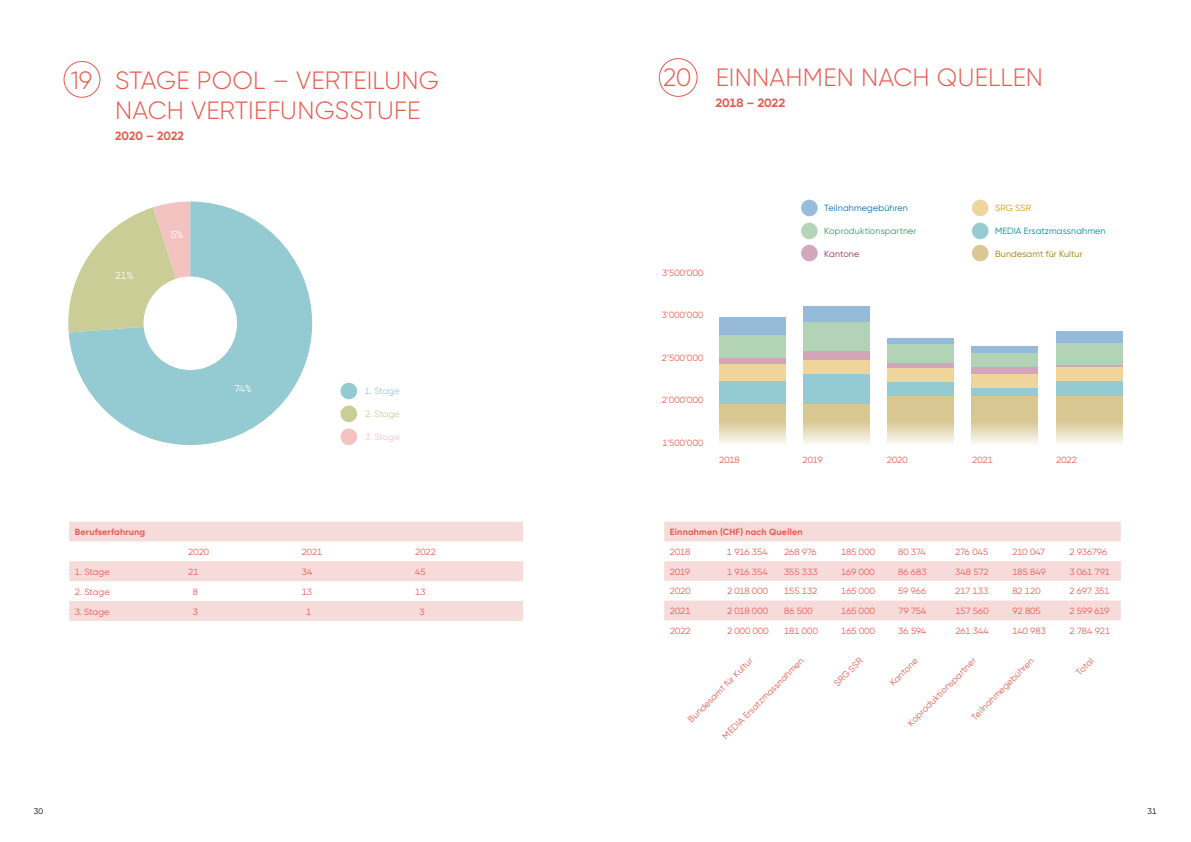
<style>
.page{position:relative;width:1191px;height:842px;background:#fff}
.page>*{position:absolute;margin:0;border:0;box-sizing:border-box;transform-origin:0 0}
.t1{font:300 25px/30px "Gilroy";letter-spacing:.005em;color:#e85b50}
.t2{font:700 12px "Gilroy";color:#e85b50}
.t3{font:10px "Gilroy";color:#fff}
.t4{font:9px "Gilroy";letter-spacing:.01em;color:#e85b50}
.t5{font:700 9px "Gilroy";letter-spacing:.02em;color:#e85b50}
.t6{font:9px "Gilroy";letter-spacing:.01em;color:#008799}
.t7{font:9px "Gilroy";letter-spacing:.015em;color:#31965d}
.t8{font:9px "Gilroy";letter-spacing:.015em;color:#987b00}
.t9{font:9px "Gilroy";letter-spacing:.015em;color:#006daa}
.t10{font:9px "Gilroy";color:#cacd95}
.t11{font:9px "Gilroy";color:#f3c3c2}
.t12{font:9px "Gilroy";color:#94cad1}
.t13{font:9px "Gilroy";letter-spacing:.01em;color:#902f5c}
.t14{font:9px "Gilroy";letter-spacing:.01em;color:#d39b00}
.t15{font:8px "Gilroy";color:#000}
</style>
<div class="page">
<svg style="left:69px;top:201px;width:243px;height:244px;fill:#94cad1"></svg>
<svg style="left:68px;top:201px;width:122px;height:131px"></svg>
<div style="left:64px;top:61px;width:36px;height:37px;border:1px solid #e85b50;border-radius:50%"></div>
<div style="left:340px;top:405px;width:17px;height:17px;background:#cacd95;border-radius:50%"></div>
<div style="left:340px;top:428px;width:17px;height:17px;background:#f3c3c2;border-radius:50%"></div>
<div style="left:340px;top:383px;width:17px;height:16px;background:#94cad1;border-radius:50%"></div>
<div style="left:144px;top:277px;width:93px;height:93px;background:#fff;border-radius:50%"></div>
<svg style="left:69px;top:522px;width:454px;height:99px;fill:#f6dbda"></svg>
<div style="left:1056px;top:396px;width:66px;height:49px;background:#d8c790"></div>
<div style="left:1056px;top:381px;width:66px;height:15px;background:#94cad1"></div>
<div style="left:1056px;top:367px;width:66px;height:14px;background:#efd49b"></div>
<hr style="left:1056px;top:364px;width:66px;height:3px;background:#d2a5b9">
<div style="left:1056px;top:343px;width:66px;height:21px;background:#b3d3b7"></div>
<div style="left:1056px;top:331px;width:66px;height:12px;background:#95bada"></div>
<div style="left:802px;top:404px;width:67px;height:41px;background:#d8c790"></div>
<div style="left:802px;top:306px;width:67px;height:16px;background:#95bada"></div>
<div style="left:802px;top:322px;width:67px;height:30px;background:#b3d3b7"></div>
<div style="left:802px;top:352px;width:67px;height:8px;background:#d2a5b9"></div>
<div style="left:802px;top:360px;width:67px;height:14px;background:#efd49b"></div>
<div style="left:802px;top:374px;width:67px;height:30px;background:#94cad1"></div>
<div style="left:972px;top:223px;width:16px;height:16px;background:#97cbd2;border-radius:50%"></div>
<div style="left:972px;top:245px;width:16px;height:16px;background:#d9c893;border-radius:50%"></div>
<div style="left:972px;top:200px;width:16px;height:16px;background:#efd59e;border-radius:50%"></div>
<div style="left:801px;top:223px;width:16px;height:16px;background:#b5d4b9;border-radius:50%"></div>
<div style="left:801px;top:245px;width:16px;height:16px;background:#d3a7bb;border-radius:50%"></div>
<div style="left:801px;top:200px;width:16px;height:16px;background:#98bcdb;border-radius:50%"></div>
<div style="left:719px;top:404px;width:66px;height:41px;background:#d8c790"></div>
<div style="left:719px;top:317px;width:66px;height:19px;background:#95bada"></div>
<div style="left:719px;top:336px;width:66px;height:23px;background:#b3d3b7"></div>
<div style="left:719px;top:359px;width:66px;height:6px;background:#d2a5b9"></div>
<div style="left:719px;top:365px;width:66px;height:16px;background:#efd49b"></div>
<div style="left:719px;top:381px;width:66px;height:23px;background:#94cad1"></div>
<div style="left:887px;top:396px;width:66px;height:49px;background:#d8c790"></div>
<div style="left:887px;top:338px;width:66px;height:7px;background:#95bada"></div>
<div style="left:887px;top:345px;width:66px;height:18px;background:#b3d3b7"></div>
<div style="left:887px;top:363px;width:66px;height:5px;background:#d2a5b9"></div>
<div style="left:887px;top:368px;width:66px;height:14px;background:#efd49b"></div>
<div style="left:887px;top:382px;width:66px;height:14px;background:#94cad1"></div>
<div style="left:971px;top:396px;width:67px;height:49px;background:#d8c790"></div>
<div style="left:971px;top:346px;width:67px;height:7px;background:#95bada"></div>
<div style="left:971px;top:353px;width:67px;height:14px;background:#b3d3b7"></div>
<div style="left:971px;top:367px;width:67px;height:8px;background:#d2a5b9"></div>
<div style="left:971px;top:374px;width:67px;height:14px;background:#efd49b"></div>
<div style="left:971px;top:388px;width:67px;height:8px;background:#94cad1"></div>
<div style="left:659px;top:58px;width:38px;height:39px;border:1px solid #e85b50;border-radius:50%"></div>
<svg style="left:664px;top:522px;width:456px;height:98px;fill:#f6dbda"></svg>
<svg style="left:719px;top:417px;width:404px;height:28px"></svg>
<h1 class="t1" style="left:71px;top:65px;width:23px">19</h1>
<h1 class="t1" style="left:115px;top:65px;width:325px">STAGE POOL – VERTEILUNG<br>NACH VERTIEFUNGSSTUFE</h1>
<h2 class="t2" style="left:115px;top:128px;width:70px">2020 – 2022</h2>
<p class="t3" style="left:115px;top:269px;width:20px">21%</p>
<p class="t3" style="left:171px;top:228px;width:14px">5%</p>
<p class="t3" style="left:234px;top:382px;width:19px">74%</p>
<p class="t12" style="left:365px;top:386px;width:36px">1. Stage</p>
<p class="t10" style="left:365px;top:409px;width:36px">2. Stage</p>
<p class="t11" style="left:365px;top:432px;width:36px">3. Stage</p>
<p class="t5" style="left:75px;top:526px;width:72px">Berufserfahrung</p>
<p class="t4" style="left:188px;top:546px;width:22px">2020</p>
<p class="t4" style="left:302px;top:546px;width:22px">2021</p>
<p class="t4" style="left:415px;top:546px;width:22px">2022</p>
<p class="t4" style="left:75px;top:566px;width:36px">1. Stage</p>
<p class="t4" style="left:188px;top:566px;width:12px">21</p>
<p class="t4" style="left:302px;top:566px;width:12px">34</p>
<p class="t4" style="left:415px;top:566px;width:12px">45</p>
<p class="t4" style="left:75px;top:586px;width:36px">2. Stage</p>
<p class="t4" style="left:193px;top:586px;width:7px">8</p>
<p class="t4" style="left:302px;top:586px;width:12px">13</p>
<p class="t4" style="left:415px;top:586px;width:12px">13</p>
<p class="t4" style="left:75px;top:606px;width:36px">3. Stage</p>
<p class="t4" style="left:193px;top:606px;width:7px">3</p>
<p class="t4" style="left:306px;top:606px;width:7px">1</p>
<p class="t4" style="left:419px;top:606px;width:7px">3</p>
<h1 class="t1" style="left:663px;top:62px;width:30px">20</h1>
<h1 class="t1" style="left:715px;top:62px;width:329px">EINNAHMEN NACH QUELLEN</h1>
<h2 class="t2" style="left:715px;top:96px;width:71px">2018 – 2022</h2>
<p class="t4" style="left:662px;top:267px;width:43px">3’500’000</p>
<p class="t4" style="left:662px;top:309px;width:43px">3’000’000</p>
<p class="t4" style="left:662px;top:352px;width:43px">2’500’000</p>
<p class="t4" style="left:661px;top:394px;width:43px">2’000’000</p>
<p class="t4" style="left:662px;top:437px;width:42px">1’500’000</p>
<p class="t9" style="left:824px;top:203px;width:85px">Teilnahmegebühren</p>
<p class="t7" style="left:824px;top:226px;width:94px">Koproduktionspartner</p>
<p class="t13" style="left:824px;top:248px;width:37px">Kantone</p>
<p class="t14" style="left:995px;top:203px;width:38px">SRG SSR</p>
<p class="t6" style="left:995px;top:226px;width:112px">MEDIA Ersatzmassnahmen</p>
<p class="t8" style="left:995px;top:248px;width:89px">Bundesamt für Kultur</p>
<p class="t4" style="left:719px;top:455px;width:22px">2018</p>
<p class="t4" style="left:802px;top:455px;width:22px">2019</p>
<p class="t4" style="left:887px;top:455px;width:22px">2020</p>
<p class="t4" style="left:972px;top:455px;width:22px">2021</p>
<p class="t4" style="left:1056px;top:455px;width:22px">2022</p>
<p class="t5" style="left:670px;top:526px;width:134px">Einnahmen (CHF) nach Quellen</p>
<p class="t4" style="left:670px;top:546px;width:22px">2018</p>
<p class="t4" style="left:727px;top:546px;width:42px">1 916 354</p>
<p class="t4" style="left:784px;top:546px;width:34px">268 976</p>
<p class="t4" style="left:841px;top:546px;width:35px">185 000</p>
<p class="t4" style="left:898px;top:546px;width:29px">80 374</p>
<p class="t4" style="left:955px;top:546px;width:34px">276 045</p>
<p class="t4" style="left:1012px;top:546px;width:34px">210 047</p>
<p class="t4" style="left:1069px;top:546px;width:39px">2 936796</p>
<p class="t4" style="left:670px;top:566px;width:22px">2019</p>
<p class="t4" style="left:727px;top:566px;width:42px">1 916 354</p>
<p class="t4" style="left:784px;top:566px;width:35px">355 333</p>
<p class="t4" style="left:841px;top:566px;width:35px">169 000</p>
<p class="t4" style="left:898px;top:566px;width:30px">86 683</p>
<p class="t4" style="left:955px;top:566px;width:35px">348 572</p>
<p class="t4" style="left:1012px;top:566px;width:35px">185 849</p>
<p class="t4" style="left:1069px;top:566px;width:42px">3 061 791</p>
<p class="t4" style="left:670px;top:586px;width:22px">2020</p>
<p class="t4" style="left:727px;top:586px;width:42px">2 018 000</p>
<p class="t4" style="left:784px;top:586px;width:35px">155 132</p>
<p class="t4" style="left:841px;top:586px;width:35px">165 000</p>
<p class="t4" style="left:898px;top:586px;width:29px">59 966</p>
<p class="t4" style="left:955px;top:586px;width:34px">217 133</p>
<p class="t4" style="left:1012px;top:586px;width:30px">82 120</p>
<p class="t4" style="left:1069px;top:586px;width:42px">2 697 351</p>
<p class="t4" style="left:670px;top:605px;width:22px">2021</p>
<p class="t4" style="left:727px;top:605px;width:42px">2 018 000</p>
<p class="t4" style="left:784px;top:605px;width:30px">86 500</p>
<p class="t4" style="left:841px;top:605px;width:35px">165 000</p>
<p class="t4" style="left:898px;top:605px;width:29px">79 754</p>
<p class="t4" style="left:955px;top:605px;width:35px">157 560</p>
<p class="t4" style="left:1012px;top:605px;width:30px">92 805</p>
<p class="t4" style="left:1069px;top:605px;width:41px">2 599 619</p>
<p class="t4" style="left:670px;top:625px;width:22px">2022</p>
<p class="t4" style="left:727px;top:625px;width:43px">2 000 000</p>
<p class="t4" style="left:784px;top:625px;width:35px">181 000</p>
<p class="t4" style="left:841px;top:625px;width:35px">165 000</p>
<p class="t4" style="left:898px;top:625px;width:29px">36 594</p>
<p class="t4" style="left:955px;top:625px;width:35px">261 344</p>
<p class="t4" style="left:1012px;top:625px;width:35px">140 983</p>
<p class="t4" style="left:1069px;top:625px;width:42px">2 784 921</p>
<p class="t4" style="left:685px;top:717px;width:89px;rotate:-45deg">Bundesamt für Kultur</p>
<p class="t4" style="left:720px;top:733px;width:112px;rotate:-45deg">MEDIA Ersatzmassnahmen</p>
<p class="t4" style="left:831px;top:681px;width:38px;rotate:-45deg">SRG SSR</p>
<p class="t4" style="left:887px;top:680px;width:37px;rotate:-45deg">Kantone</p>
<p class="t4" style="left:969px;top:714px;width:85px;rotate:-45deg">Teilnahmegebühren</p>
<p class="t4" style="left:1073px;top:670px;width:22px;rotate:-45deg">Total</p>
<p class="t4" style="left:905px;top:720px;width:94px;rotate:-45deg">Koproduktionspartner</p>
<p class="t15" style="left:34px;top:807px;width:11px">30</p>
<p class="t15" style="left:1147px;top:807px;width:11px">31</p>
</div>
